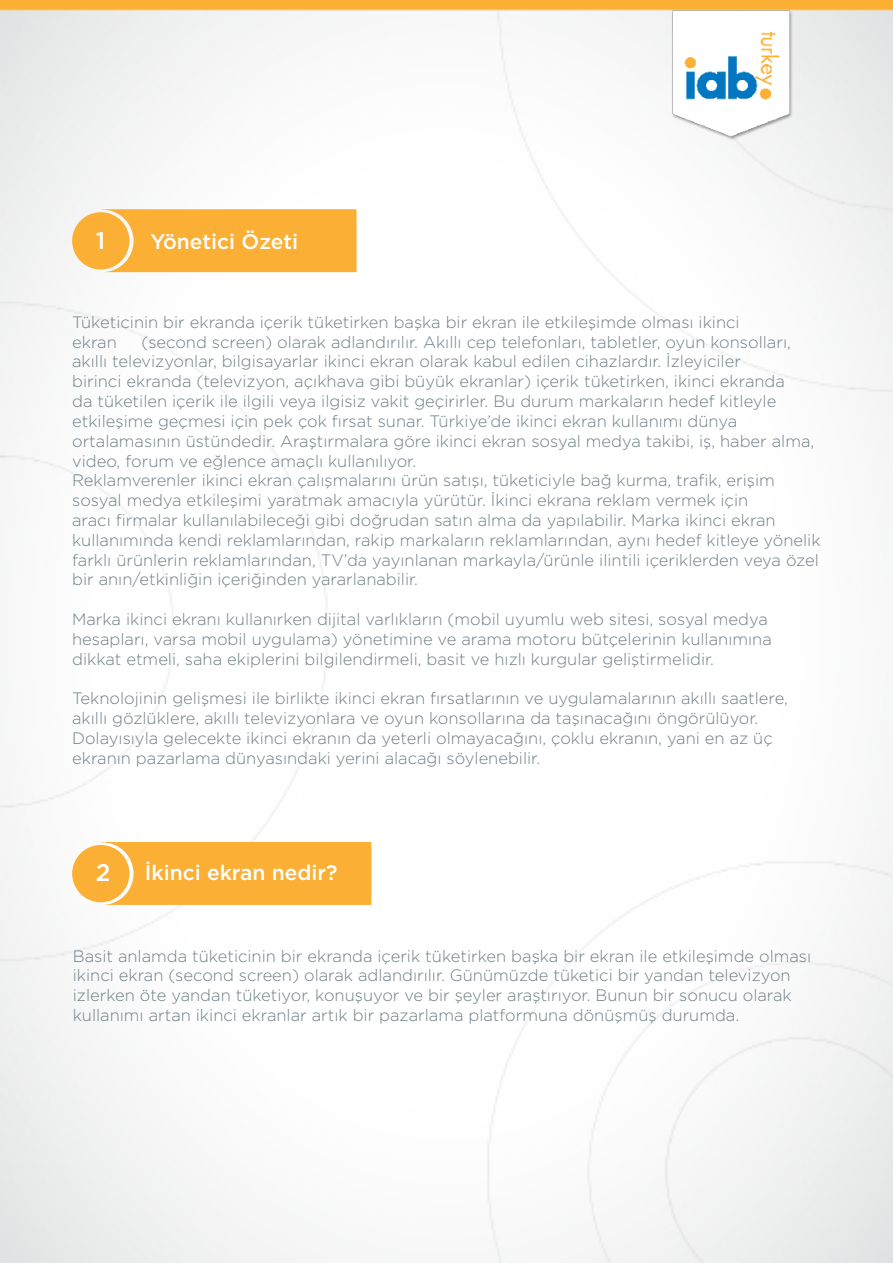
<style>
.page{position:relative;width:893px;height:1263px;background:#fff}
.page>*{position:absolute;margin:0;border:0;box-sizing:border-box;transform-origin:0 0}
.t1{font:500 24px "Gotham";color:#fff}
.t2{font:500 21px "Gotham";color:#fff}
.t3{font:300 16.5px/19.8px "Gotham";color:#6f7e86}
</style>
<div class="page">
<img style="left:0;top:0;width:893px;height:1263px">
<img style="left:672px;top:9px;width:121px;height:132px">
<div style="left:72px;top:845px;width:57px;height:57px;background:#fbaf34;border-radius:50%"></div>
<div style="left:101px;top:842px;width:270px;height:63px;background:#fbaf34"></div>
<div style="left:72px;top:212px;width:57px;height:58px;background:#fbaf34;border-radius:50%"></div>
<div style="left:101px;top:209px;width:256px;height:64px;background:#fbaf34"></div>
<h1 class="t1" style="left:96px;top:224px;width:11px">1</h1>
<p class="t2" style="left:150px;top:228px;width:149px">Yönetici Özeti</p>
<p class="t3" style="left:72px;top:312px;width:669px">Tüketicinin bir ekranda içerik tüketirken başka bir ekran ile etkileşimde olması ikinci ekran</p>
<p class="t3" style="left:72px;top:331px;width:750px;text-indent:69px">(second screen) olarak adlandırılır. Akıllı cep telefonları, tabletler, oyun konsolları, akıllı televizyonlar, bilgisayarlar ikinci ekran olarak kabul edilen cihazlardır. İzleyiciler<br>birinci ekranda (televizyon, açıkhava gibi büyük ekranlar) içerik tüketirken, ikinci ekranda<br>da tüketilen içerik ile ilgili veya ilgisiz vakit geçirirler. Bu durum markaların hedef kitleyle etkileşime geçmesi için pek çok fırsat sunar. Türkiye’de ikinci ekran kullanımı dünya ortalamasının üstündedir. Araştırmalara göre ikinci ekran sosyal medya takibi, iş, haber alma, video, forum ve eğlence amaçlı kullanılıyor.<br>Reklamverenler ikinci ekran çalışmalarını ürün satışı, tüketiciyle bağ kurma, trafik, erişim sosyal medya etkileşimi yaratmak amacıyla yürütür. İkinci ekrana reklam vermek için<br>aracı firmalar kullanılabileceği gibi doğrudan satın alma da yapılabilir. Marka ikinci ekran kullanımında kendi reklamlarından, rakip markaların reklamlarından, aynı hedef kitleye yönelik farklı ürünlerin reklamlarından, TV’da yayınlanan markayla/ürünle ilintili içeriklerden veya özel bir anın/etkinliğin içeriğinden yararlanabilir.</p>
<p class="t3" style="left:72px;top:609px;width:701px">Marka ikinci ekranı kullanırken dijital varlıkların (mobil uyumlu web sitesi, sosyal medya hesapları, varsa mobil uygulama) yönetimine ve arama motoru bütçelerinin kullanımına dikkat etmeli, saha ekiplerini bilgilendirmeli, basit ve hızlı kurgular geliştirmelidir.</p>
<p class="t3" style="left:72px;top:688px;width:717px">Teknolojinin gelişmesi ile birlikte ikinci ekran fırsatlarının ve uygulamalarının akıllı saatlere, akıllı gözlüklere, akıllı televizyonlara ve oyun konsollarına da taşınacağını öngörülüyor.<br>Dolayısıyla gelecekte ikinci ekranın da yeterli olmayacağını, çoklu ekranın, yani en az üç ekranın pazarlama dünyasındaki yerini alacağı söylenebilir.</p>
<h1 class="t1" style="left:96px;top:857px;width:16px">2</h1>
<p class="t2" style="left:145px;top:859px;width:194px">İkinci ekran nedir?</p>
<p class="t3" style="left:73px;top:945px;width:740px">Basit anlamda tüketicinin bir ekranda içerik tüketirken başka bir ekran ile etkileşimde olması ikinci ekran (second screen) olarak adlandırılır. Günümüzde tüketici bir yandan televizyon izlerken öte yandan tüketiyor, konuşuyor ve bir şeyler araştırıyor. Bunun bir sonucu olarak kullanımı artan ikinci ekranlar artık bir pazarlama platformuna dönüşmüş durumda.</p>
</div>
